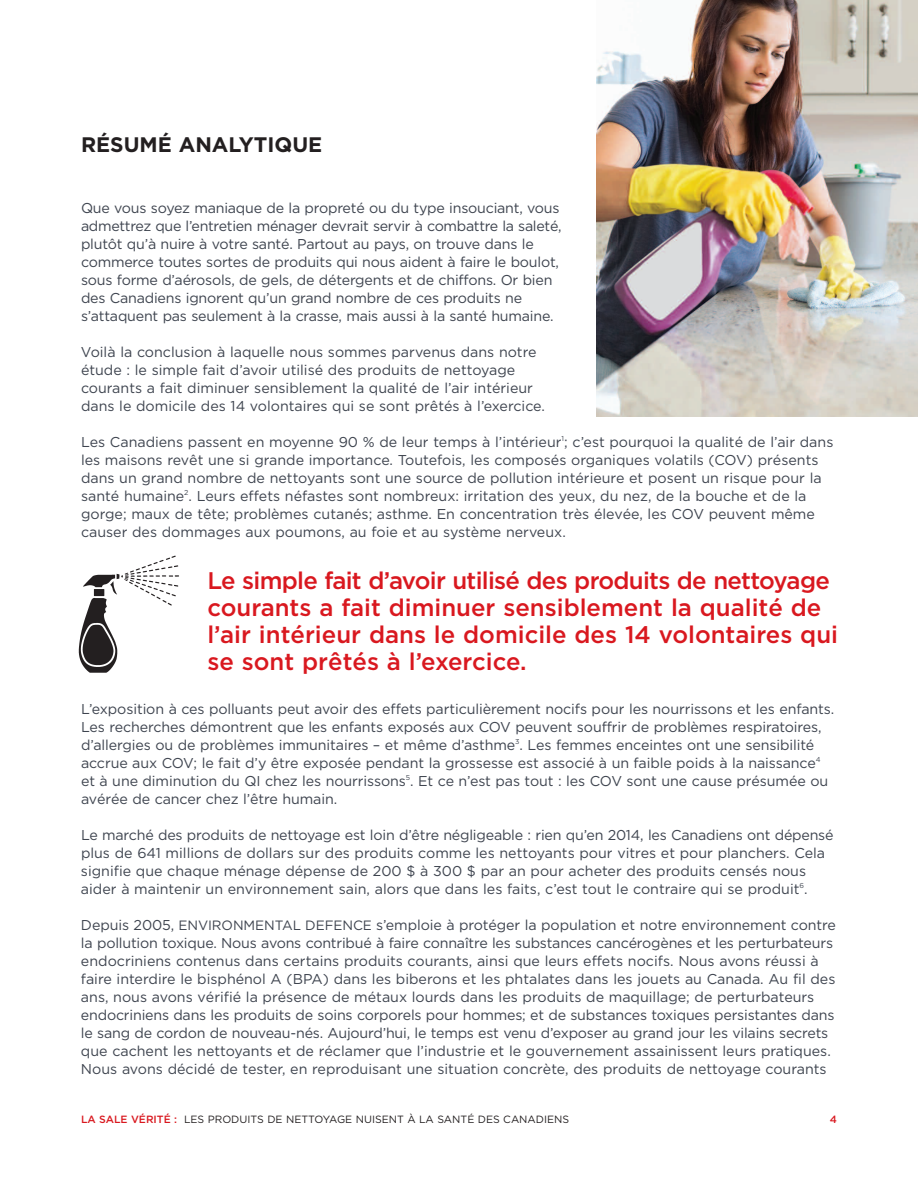
<style>
.page{position:relative;width:918px;height:1188px;background:#fff}
.page>*{position:absolute;margin:0;border:0;box-sizing:border-box;transform-origin:0 0}
.t1{font:500 24px/27px "Gotham";color:#d9181f}
.t2{font:700 21px "Gotham";color:#231f20}
.t3{font:14.25px/18px "Gotham";letter-spacing:-.005em;color:#3e444f}
.t4{font:10.5px "Gotham";color:#231f20}
.t5{font:500 10.5px "Gotham";color:#d9181f}
.s1{font-size:13.5px}
.s2{font-weight:500;color:#d9181f}
</style>
<div class="page">
<img style="left:597px;top:0;width:321px;height:417px">
<img style="left:78px;top:555px;width:101px;height:118px">
<h2 class="t2" style="left:81px;top:132px;width:243px">RÉSUMÉ ANALYTIQUE</h2>
<p class="t3" style="left:81px;top:199px;width:482px">Que vous soyez maniaque de la propreté ou du type insouciant, vous admettrez que l’entretien ménager devrait servir à combattre la saleté, plutôt qu’à nuire à votre santé. Partout au pays, on trouve dans le commerce toutes sortes de produits qui nous aident à faire le boulot, sous forme d’aérosols, de gels, de détergents et de chiffons. Or bien des Canadiens ignorent qu’un grand nombre de ces produits ne s’attaquent pas seulement à la crasse, mais aussi à la santé humaine.</p>
<p class="t3" style="left:81px;top:343px;width:466px">Voilà la conclusion à laquelle nous sommes parvenus dans notre étude : le simple fait d’avoir utilisé des produits de nettoyage courants a fait diminuer sensiblement la qualité de l’air intérieur dans le domicile des 14 volontaires qui se sont prêtés à l’exercice.</p>
<p class="t3" style="left:81px;top:433px;width:754px">Les Canadiens passent en moyenne 90 % de leur temps à l’intérieur<sup>1</sup>; c’est pourquoi la qualité de l’air dans les maisons revêt une si grande importance. Toutefois, les composés organiques volatils (COV) présents dans un grand nombre de nettoyants sont une source de pollution intérieure et posent un risque pour la santé humaine<sup>2</sup>. Leurs effets néfastes sont nombreux: irritation des yeux, du nez, de la bouche et de la gorge; maux de tête; problèmes cutanés; asthme. En concentration très élevée, les COV peuvent même causer des dommages aux poumons, au foie et au système nerveux.</p>
<h1 class="t1" style="left:207px;top:568px;width:632px">Le simple fait d’avoir utilisé des produits de nettoyage courants a fait diminuer sensiblement la qualité de l’air intérieur dans le domicile des 14 volontaires qui se sont prêtés à l’exercice.</h1>
<p class="t3" style="left:81px;top:700px;width:755px">L’exposition à ces polluants peut avoir des effets particulièrement nocifs pour les nourrissons et les enfants.<br>Les recherches démontrent que les enfants exposés aux COV peuvent souffrir de problèmes respiratoires, d’allergies ou de problèmes immunitaires – et même d’asthme<sup>3</sup>. Les femmes enceintes ont une sensibilité accrue aux COV; le fait d’y être exposée pendant la grossesse est associé à un faible poids à la naissance<sup>4 </sup>et à une diminution du QI chez les nourrissons<sup>5</sup>. Et ce n’est pas tout : les COV sont une cause présumée ou avérée de cancer chez l’être humain.</p>
<p class="t3" style="left:81px;top:826px;width:754px">Le marché des produits de nettoyage est loin d’être négligeable : rien qu’en 2014, les Canadiens ont dépensé plus de 641 millions de dollars sur des produits comme les nettoyants pour vitres et pour planchers. Cela signifie que chaque ménage dépense de 200 $ à 300 $ par an pour acheter des produits censés nous aider à maintenir un environnement sain, alors que dans les faits, c’est tout le contraire qui se produit<sup>6</sup>.</p>
<p class="t3" style="left:81px;top:916px;width:757px">Depuis 2005, <span class="s1">ENVIRONMENTAL DEFENCE</span> s’emploie à protéger la population et notre environnement contre la pollution toxique. Nous avons contribué à faire connaître les substances cancérogènes et les perturbateurs endocriniens contenus dans certains produits courants, ainsi que leurs effets nocifs. Nous avons réussi à faire interdire le bisphénol A (BPA) dans les biberons et les phtalates dans les jouets au Canada. Au fil des ans, nous avons vérifié la présence de métaux lourds dans les produits de maquillage; de perturbateurs endocriniens dans les produits de soins corporels pour hommes; et de substances toxiques persistantes dans le sang de cordon de nouveau-nés. Aujourd’hui, le temps est venu d’exposer au grand jour les vilains secrets que cachent les nettoyants et de réclamer que l’industrie et le gouvernement assainissent leurs pratiques.<br>Nous avons décidé de tester, en reproduisant une situation concrète, des produits de nettoyage courants</p>
<p class="t4" style="left:81px;top:1114px;width:490px"><span class="s2">LA SALE VÉRITÉ :</span> LES PRODUITS DE NETTOYAGE NUISENT À LA SANTÉ DES CANADIENS</p>
<p class="t5" style="left:830px;top:1114px;width:9px">4</p>
</div>
